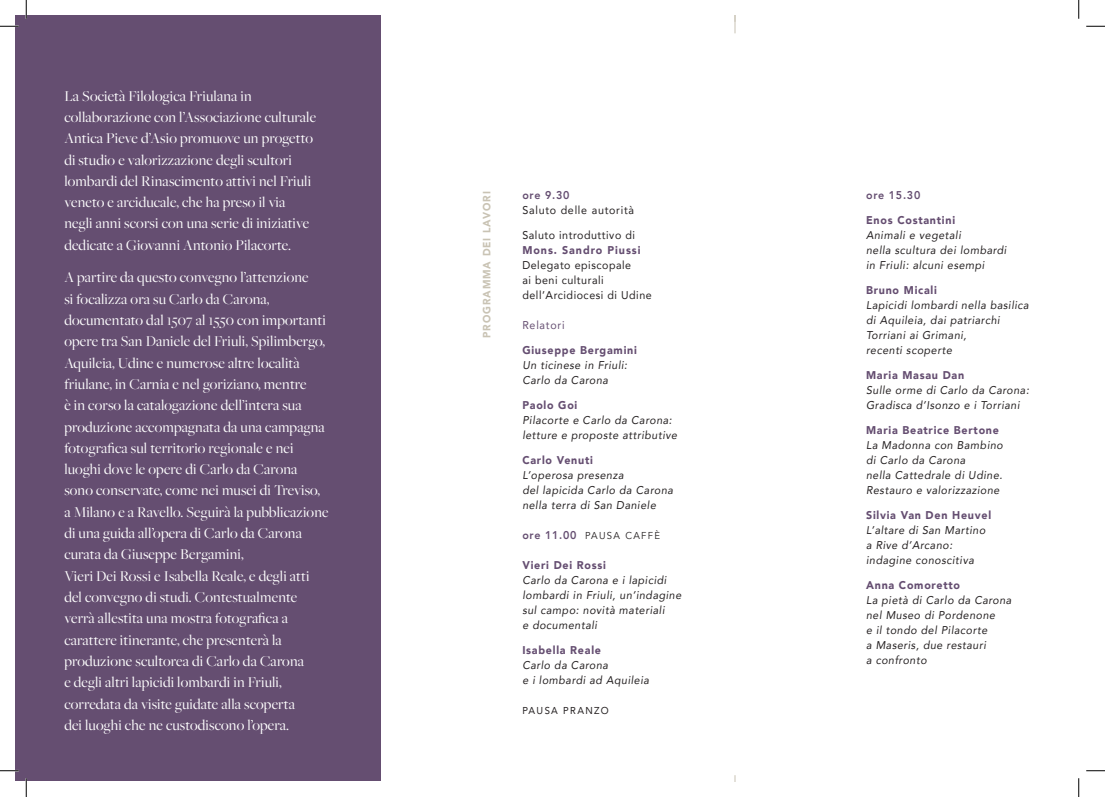
<style>
.page{position:relative;width:1105px;height:797px;background:#fff}
.page>*{position:absolute;margin:0;border:0;box-sizing:border-box;transform-origin:0 0}
.t1{font:15.62px/21.2px "Freight Big Pro";letter-spacing:.01em;color:#fff}
.t2{font:italic 11.25px/15px "Avenir";letter-spacing:.05em;color:#231f20;scale:.95 1}
.t3{font:900 11.25px "Avenir";letter-spacing:.07em;color:#654e71;scale:.95 1}
.t4{font:11.25px/15px "Avenir";letter-spacing:.05em;color:#231f20;scale:.95 1}
.t5{font:11.25px "Avenir";letter-spacing:.07em;color:#231f20;scale:.95 1}
.t6{font:900 11.25px "Avenir";letter-spacing:.09em;color:#654e71;scale:.95 1}
.t7{font:800 11.25px "Avenir";letter-spacing:.07em;color:#654e71;scale:.95 1}
.t8{font:11.25px "Avenir";letter-spacing:.07em;color:#654e71;scale:.95 1}
.t9{font:900 10.62px "Avenir";letter-spacing:.09em;color:#c9c3b4;scale:.95 1}
.t10{font:10px "Avenir";letter-spacing:.14em;color:#231f20;scale:.95 1}
.t11{font:10px "Avenir";letter-spacing:.14em;color:#231f20;scale:.95 1}
.s1{font-weight:800;font-size:11.25px;color:#654e71}
</style>
<div class="page">
<div style="left:16px;top:16px;width:365px;height:765px;background:#654e71"></div>
<svg style="left:735px;top:16px;width:1px;height:17px"></svg>
<svg style="left:0;top:25px;width:19px;height:2px"></svg>
<svg style="left:1086px;top:25px;width:19px;height:2px"></svg>
<svg style="left:0;top:770px;width:19px;height:1px"></svg>
<svg style="left:1086px;top:770px;width:19px;height:1px"></svg>
<svg style="left:25px;top:0;width:2px;height:19px"></svg>
<svg style="left:25px;top:778px;width:2px;height:19px"></svg>
<svg style="left:1078px;top:0;width:1px;height:19px"></svg>
<svg style="left:1078px;top:778px;width:1px;height:19px"></svg>
<p class="t1" style="left:64px;top:85px;width:253px">La Società Filologica Friulana in collaborazione con l’Associazione culturale Antica Pieve d’Asio promuove un progetto di studio e valorizzazione degli scultori lombardi del Rinascimento attivi nel Friuli veneto e arciducale, che ha preso il via negli anni scorsi con una serie di iniziative dedicate a Giovanni Antonio Pilacorte.</p>
<p class="t1" style="left:64px;top:266px;width:266px">A partire da questo convegno l’attenzione<br>si focalizza ora su Carlo da Carona, documentato dal 1507 al 1550 con importanti opere tra San Daniele del Friuli, Spilimbergo, Aquileia, Udine e numerose altre località friulane, in Carnia e nel goriziano, mentre<br>è in corso la catalogazione dell’intera sua produzione accompagnata da una campagna fotografica sul territorio regionale e nei luoghi dove le opere di Carlo da Carona sono conservate, come nei musei di Treviso, a Milano e a Ravello. Seguirà la pubblicazione di una guida all’opera di Carlo da Carona curata da Giuseppe Bergamini,<br>Vieri Dei Rossi e Isabella Reale, e degli atti del convegno di studi. Contestualmente verrà allestita una mostra fotografica a carattere itinerante, che presenterà la produzione scultorea di Carlo da Carona<br>e degli altri lapicidi lombardi in Friuli, corredata da visite guidate alla scoperta<br>dei luoghi che ne custodiscono l’opera.</p>
<p class="t9" style="left:478px;top:338px;width:156px;rotate:-90deg">PROGRAMMA DEI LAVORI</p>
<p class="t7" style="left:522px;top:186px;width:51px">ore 9.30</p>
<p class="t5" style="left:522px;top:201px;width:119px">Saluto delle autorità</p>
<p class="t4" style="left:522px;top:227px;width:120px">Saluto introduttivo di</p>
<p class="t6" style="left:522px;top:240px;width:126px">Mons. Sandro Piussi</p>
<p class="t4" style="left:522px;top:257px;width:138px">Delegato episcopale<br>ai beni culturali dell’Arcidiocesi di Udine</p>
<p class="t8" style="left:522px;top:316px;width:46px">Relatori</p>
<p class="t3" style="left:522px;top:340px;width:122px">Giuseppe Bergamini</p>
<p class="t2" style="left:522px;top:357px;width:112px">Un ticinese in Friuli:<br>Carlo da Carona</p>
<p class="t3" style="left:522px;top:395px;width:59px">Paolo Goi</p>
<p class="t2" style="left:522px;top:412px;width:164px">Pilacorte e Carlo da Carona: letture e proposte attributive</p>
<p class="t3" style="left:522px;top:450px;width:76px">Carlo Venuti</p>
<p class="t2" style="left:522px;top:467px;width:160px">L’operosa presenza<br>del lapicida Carlo da Carona nella terra di San Daniele</p>
<p class="t10" style="left:522px;top:529px;width:146px"><span class="s1">ore 11.00</span> PAUSA CAFFÈ</p>
<p class="t3" style="left:522px;top:555px;width:90px">Vieri Dei Rossi</p>
<p class="t2" style="left:522px;top:572px;width:169px">Carlo da Carona e i lapicidi lombardi in Friuli, un’indagine sul campo: novità materiali<br>e documentali</p>
<p class="t3" style="left:522px;top:640px;width:84px">Isabella Reale</p>
<p class="t2" style="left:522px;top:657px;width:135px">Carlo da Carona<br>e i lombardi ad Aquileia</p>
<p class="t11" style="left:522px;top:702px;width:92px">PAUSA PRANZO</p>
<p class="t7" style="left:866px;top:186px;width:59px">ore 15.30</p>
<p class="t3" style="left:866px;top:210px;width:95px">Enos Costantini</p>
<p class="t2" style="left:866px;top:227px;width:149px">Animali e vegetali<br>nella scultura dei lombardi in Friuli: alcuni esempi</p>
<p class="t3" style="left:866px;top:280px;width:76px">Bruno Micali</p>
<p class="t2" style="left:866px;top:297px;width:173px">Lapicidi lombardi nella basilica di Aquileia, dai patriarchi<br>Torriani ai Grimani,<br>recenti scoperte</p>
<p class="t3" style="left:866px;top:365px;width:105px">Maria Masau Dan</p>
<p class="t2" style="left:866px;top:382px;width:173px">Sulle orme di Carlo da Carona:<br>Gradisca d’Isonzo e i Torriani</p>
<p class="t3" style="left:866px;top:420px;width:141px">Maria Beatrice Bertone</p>
<p class="t2" style="left:866px;top:437px;width:145px">La Madonna con Bambino di Carlo da Carona<br>nella Cattedrale di Udine.<br>Restauro e valorizzazione</p>
<p class="t3" style="left:866px;top:505px;width:133px">Silvia Van Den Heuvel</p>
<p class="t2" style="left:866px;top:522px;width:127px">L’altare di San Martino a Rive d’Arcano: indagine conoscitiva</p>
<p class="t3" style="left:866px;top:575px;width:100px">Anna Comoretto</p>
<p class="t2" style="left:866px;top:592px;width:155px">La pietà di Carlo da Carona nel Museo di Pordenone<br>e il tondo del Pilacorte<br>a Maseris, due restauri<br>a confronto</p>
</div>
